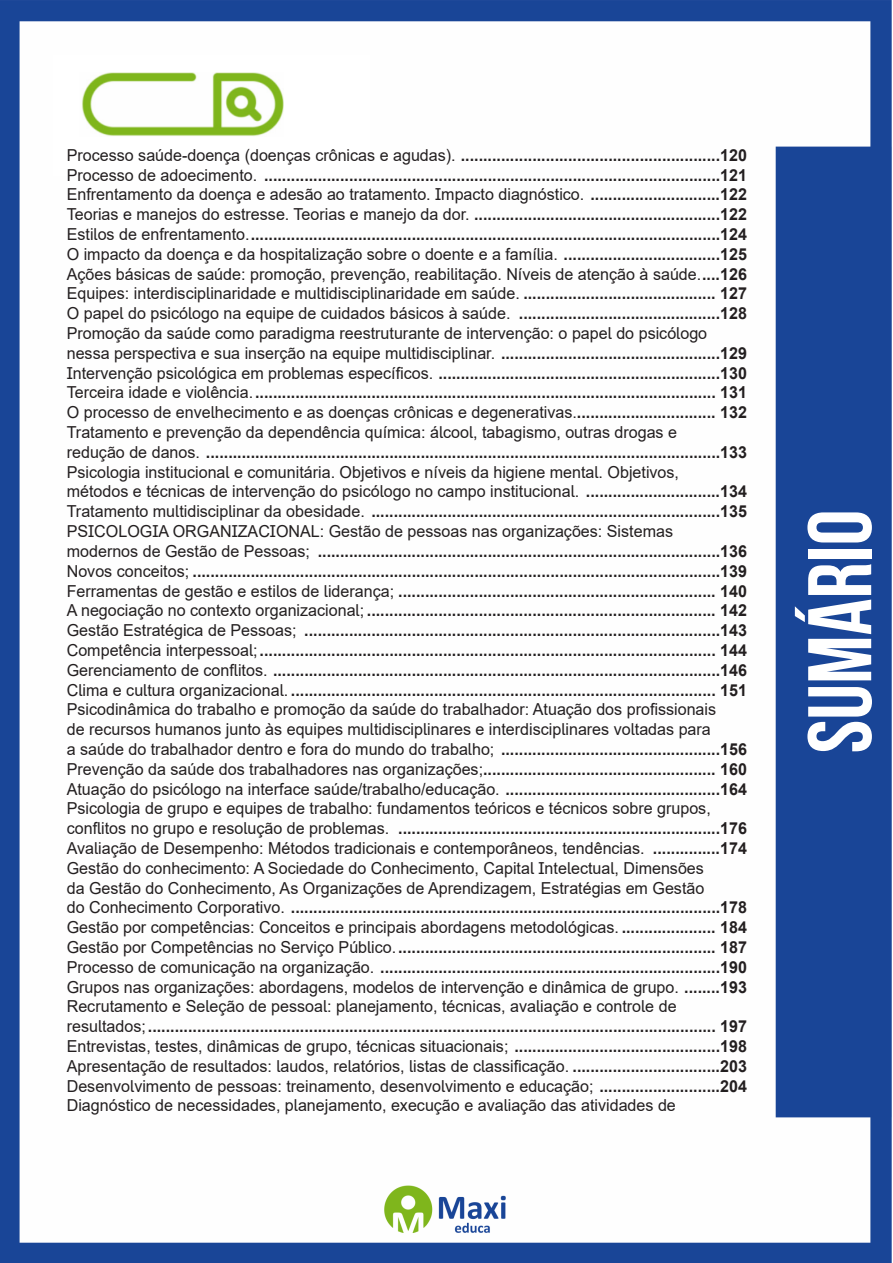
<style>
.page{position:relative;width:893px;height:1263px;background:#fff}
.page>*{position:absolute;margin:0;border:0;box-sizing:border-box;transform-origin:0 0}
.t1{font:700 90px "Bebas Neue";color:#fff}
.Titulo{font:700 16.5px "Arial";color:#231f20}
.Titulo-2{font:16.5px "Arial";color:#231f20}
.s1{font-weight:400}
.s2{font-weight:700}
</style>
<div class="page">
<img style="left:0;top:0;width:892px;height:1263px">
<div style="left:53px;top:55px;width:317px;height:121px;background:#fff"></div>
<img style="left:82px;top:72px;width:201px;height:64px">
<p class="Titulo" style="left:67px;top:143px;width:682px"><span class="s1">Processo saúde-doença (doenças crônicas e agudas).</span> ..........................................................120</p>
<p class="Titulo" style="left:67px;top:163px;width:682px"><span class="s1">Processo de adoecimento.</span> ......................................................................................................121</p>
<p class="Titulo-2" style="left:67px;top:183px;width:682px">Enfrentamento da doença e adesão ao tratamento. Impacto diagnóstico. <span class="s2">.............................122</span></p>
<p class="Titulo" style="left:67px;top:203px;width:682px"><span class="s1">Teorias e manejos do estresse. Teorias e manejo da dor.</span> .......................................................122</p>
<p class="Titulo" style="left:67px;top:223px;width:682px"><span class="s1">Estilos de enfrentamento.</span>.........................................................................................................124</p>
<p class="Titulo-2" style="left:67px;top:243px;width:682px">O impacto da doença e da hospitalização sobre o doente e a família. <span class="s2">...................................125</span></p>
<p class="Titulo-2" style="left:67px;top:262px;width:682px">Ações básicas de saúde: promoção, prevenção, reabilitação. Níveis de atenção à saúde.<span class="s2">....126</span></p>
<p class="Titulo-2" style="left:67px;top:282px;width:682px">Equipes: interdisciplinaridade e multidisciplinaridade em saúde. <span class="s2">........................................... 127</span></p>
<p class="Titulo-2" style="left:67px;top:302px;width:682px">O papel do psicólogo na equipe de cuidados básicos à saúde. <span class="s2">.............................................128</span></p>
<p class="Titulo-2" style="left:67px;top:322px;width:642px">Promoção da saúde como paradigma reestruturante de intervenção: o papel do psicólogo</p>
<p class="Titulo-2" style="left:67px;top:342px;width:682px">nessa perspectiva e sua inserção na equipe multidisciplinar. <span class="s2">.................................................129</span></p>
<p class="Titulo" style="left:67px;top:361px;width:682px"><span class="s1">Intervenção psicológica em problemas específicos.</span> ...............................................................130</p>
<p class="Titulo" style="left:67px;top:381px;width:682px"><span class="s1">Terceira idade e violência.</span>....................................................................................................... 131</p>
<p class="Titulo-2" style="left:67px;top:401px;width:682px">O processo de envelhecimento e as doenças crônicas e degenerativas.<span class="s2">............................... 132</span></p>
<p class="Titulo-2" style="left:67px;top:421px;width:612px">Tratamento e prevenção da dependência química: álcool, tabagismo, outras drogas e</p>
<p class="Titulo" style="left:67px;top:440px;width:682px"><span class="s1">redução de danos.</span> ...................................................................................................................133</p>
<p class="Titulo-2" style="left:67px;top:460px;width:614px">Psicologia institucional e comunitária. Objetivos e níveis da higiene mental. Objetivos,</p>
<p class="Titulo-2" style="left:67px;top:480px;width:682px">métodos e técnicas de intervenção do psicólogo no campo institucional. <span class="s2">..............................134</span></p>
<p class="Titulo" style="left:67px;top:500px;width:682px"><span class="s1">Tratamento multidisciplinar da obesidade.</span> ..............................................................................135</p>
<p class="Titulo-2" style="left:67px;top:520px;width:608px">PSICOLOGIA ORGANIZACIONAL: Gestão de pessoas nas organizações: Sistemas</p>
<p class="Titulo" style="left:67px;top:539px;width:682px"><span class="s1">modernos de Gestão de Pessoas;</span> ..........................................................................................136</p>
<p class="Titulo" style="left:67px;top:559px;width:682px"><span class="s1">Novos conceitos;</span> ......................................................................................................................139</p>
<p class="Titulo" style="left:67px;top:579px;width:682px"><span class="s1">Ferramentas de gestão e estilos de liderança;</span> ....................................................................... 140</p>
<p class="Titulo" style="left:67px;top:599px;width:682px"><span class="s1">A negociação no contexto organizacional;</span> .............................................................................. 142</p>
<p class="Titulo" style="left:67px;top:619px;width:682px"><span class="s1">Gestão Estratégica de Pessoas;</span> .............................................................................................143</p>
<p class="Titulo" style="left:67px;top:638px;width:682px"><span class="s1">Competência interpessoal;</span>...................................................................................................... 144</p>
<p class="Titulo" style="left:67px;top:658px;width:682px"><span class="s1">Gerenciamento de conflitos.</span> ....................................................................................................146</p>
<p class="Titulo" style="left:67px;top:678px;width:682px"><span class="s1">Clima e cultura organizacional.</span> ............................................................................................... 151</p>
<p class="Titulo-2" style="left:67px;top:698px;width:651px">Psicodinâmica do trabalho e promoção da saúde do trabalhador: Atuação dos profissionais</p>
<p class="Titulo-2" style="left:67px;top:718px;width:646px">de recursos humanos junto às equipes multidisciplinares e interdisciplinares voltadas para</p>
<p class="Titulo" style="left:67px;top:737px;width:682px"><span class="s1">a saúde do trabalhador dentro e fora do mundo do trabalho;</span> .................................................156</p>
<p class="Titulo" style="left:67px;top:757px;width:682px"><span class="s1">Prevenção da saúde dos trabalhadores nas organizações;</span>.................................................... 160</p>
<p class="Titulo-2" style="left:67px;top:777px;width:682px">Atuação do psicólogo na interface saúde/trabalho/educação. <span class="s2">................................................164</span></p>
<p class="Titulo-2" style="left:67px;top:797px;width:645px">Psicologia de grupo e equipes de trabalho: fundamentos teóricos e técnicos sobre grupos,</p>
<p class="Titulo" style="left:67px;top:817px;width:682px"><span class="s1">conflitos no grupo e resolução de problemas.</span> ........................................................................176</p>
<p class="Titulo-2" style="left:67px;top:837px;width:682px">Avaliação de Desempenho: Métodos tradicionais e contemporâneos, tendências. <span class="s2">...............174</span></p>
<p class="Titulo-2" style="left:67px;top:856px;width:639px">Gestão do conhecimento: A Sociedade do Conhecimento, Capital Intelectual, Dimensões</p>
<p class="Titulo-2" style="left:67px;top:876px;width:639px">da Gestão do Conhecimento, As Organizações de Aprendizagem, Estratégias em Gestão</p>
<p class="Titulo" style="left:67px;top:896px;width:682px"><span class="s1">do Conhecimento Corporativo.</span> ................................................................................................178</p>
<p class="Titulo-2" style="left:67px;top:916px;width:682px">Gestão por competências: Conceitos e principais abordagens metodológicas. <span class="s2">..................... 184</span></p>
<p class="Titulo" style="left:67px;top:935px;width:682px"><span class="s1">Gestão por Competências no Serviço Público.</span>....................................................................... 187</p>
<p class="Titulo" style="left:67px;top:955px;width:682px"><span class="s1">Processo de comunicação na organização.</span> ............................................................................190</p>
<p class="Titulo-2" style="left:67px;top:975px;width:682px">Grupos nas organizações: abordagens, modelos de intervenção e dinâmica de grupo. <span class="s2">........193</span></p>
<p class="Titulo-2" style="left:67px;top:995px;width:611px">Recrutamento e Seleção de pessoal: planejamento, técnicas, avaliação e controle de</p>
<p class="Titulo" style="left:67px;top:1015px;width:682px"><span class="s1">resultados;</span>............................................................................................................................... 197</p>
<p class="Titulo-2" style="left:67px;top:1035px;width:682px">Entrevistas, testes, dinâmicas de grupo, técnicas situacionais; <span class="s2">..............................................198</span></p>
<p class="Titulo-2" style="left:67px;top:1054px;width:682px">Apresentação de resultados: laudos, relatórios, listas de classificação. <span class="s2">.................................203</span></p>
<p class="Titulo-2" style="left:67px;top:1074px;width:682px">Desenvolvimento de pessoas: treinamento, desenvolvimento e educação; <span class="s2">...........................204</span></p>
<p class="Titulo-2" style="left:67px;top:1094px;width:611px">Diagnóstico de necessidades, planejamento, execução e avaliação das atividades de</p>
<h1 class="t1" style="left:791px;top:753px;width:245px;rotate:-90deg">sumário</h1>
</div>
